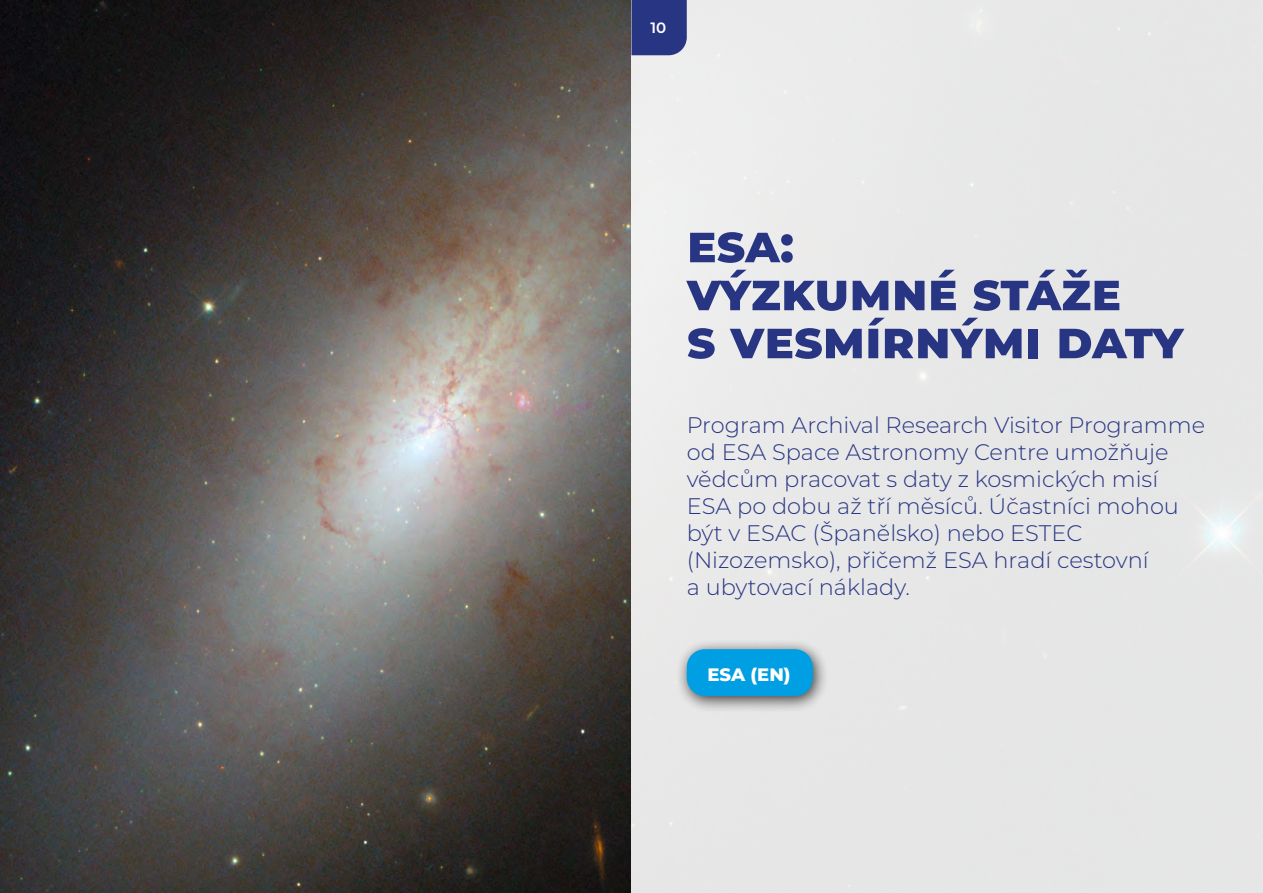
<style>
.page{position:relative;width:1263px;height:893px;background:#fff}
.page>*{position:absolute;margin:0;border:0;box-sizing:border-box;transform-origin:0 0}
.t1{font:800 51px/48px "Montserrat";color:#283583}
.t2{font:300 22.5px/27px "Montserrat";color:#283583}
.t3{font:800 18px "Montserrat";color:#fff}
.t4{font:600 15px "Montserrat";color:#fff}
</style>
<div class="page">
<img style="left:0;top:0;width:631px;height:893px">
<div style="left:631px;top:0;width:632px;height:893px;background:#e6e7e7"></div>
<div style="left:675px;top:639px;width:154px;height:75px;background:#000;opacity:.75"></div>
<div style="left:687px;top:649px;width:126px;height:47px;background:#009fe3;border-radius:18px"></div>
<div style="left:631px;top:0;width:56px;height:55px;background:#283583"></div>
<p class="t4" style="left:651px;top:17px;width:17px">10</p>
<h1 class="t1" style="left:687px;top:217px;width:498px">ESA:<br>Výzkumné stáže<br>s vesmírnými daty</h1>
<p class="t2" style="left:687px;top:411px;width:520px">Program Archival Research Visitor Programme od ESA Space Astronomy Centre umožňuje vědcům pracovat s daty z kosmických misí ESA po dobu až tří měsíců. Účastníci mohou být v ESAC (Španělsko) nebo ESTEC (Nizozemsko), přičemž ESA hradí cestovní<br>a ubytovací náklady.</p>
<p class="t3" style="left:707px;top:662px;width:85px">ESA (EN)</p>
</div>
